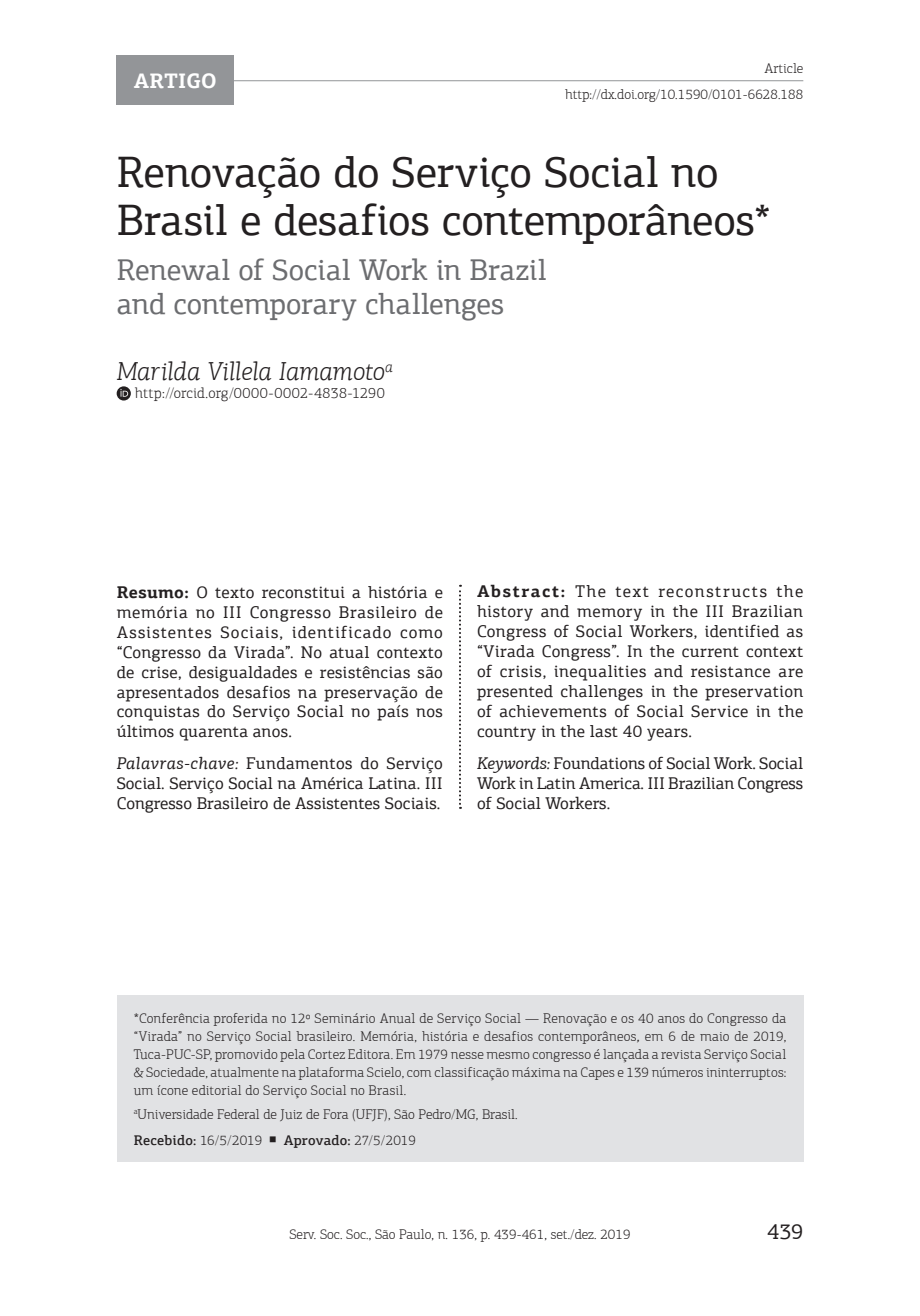
<style>
.page{position:relative;width:920px;height:1316px;background:#fff}
.page>*{position:absolute;margin:0;border:0;box-sizing:border-box;transform-origin:0 0}
.t1{font:44px/48px "PF Agora Slab Pro";letter-spacing:-.005em;color:#231f20}
.t2{font:30px/34px "PF Agora Slab Pro";letter-spacing:-.005em;color:#6c6d70}
.t3{font:italic 300 26px "PF Agora Slab Pro";letter-spacing:-.01em;color:#231f20}
.t4{font:22px "PF Agora Slab Pro";color:#231f20}
.t5{font:700 21px "PF Agora Slab Pro";letter-spacing:.015em;color:#fff}
.t6{font:17px/20px "PF Agora Slab Pro";color:#231f20;text-align:justify}
.t7{font:300 15px "PF Agora Slab Pro";letter-spacing:.015em;color:#231f20}
.t8{font:300 14px/18px "PF Agora Slab Pro";color:#231f20;text-align:justify}
.s1{font-weight:700}
.s2{font-style:italic}
.s3{font-weight:400;font-style:italic}
.s4{font-weight:500}
</style>
<div class="page">
<hr style="left:117px;top:80px;width:686px;height:1px;background:#939598">
<div style="left:117px;top:55px;width:117px;height:50px;background:#939598"></div>
<div style="left:117px;top:995px;width:686px;height:167px;background:#e1e2e4"></div>
<svg style="left:117px;top:386px;width:14px;height:15px"></svg>
<svg style="left:120px;top:389px;width:8px;height:8px"></svg>
<svg style="left:459px;top:585px;width:2px;height:224px"></svg>
<p class="t5" style="left:134px;top:68px;width:84px">ARTIGO</p>
<p class="t8" style="left:764px;top:59px;width:40px">Article</p>
<p class="t8" style="left:564px;top:86px;width:240px">http://dx.doi.org/10.1590/0101-6628.188</p>
<h1 class="t1" style="left:117px;top:148px;width:655px">Renovação do Serviço Social no<br>Brasil e desafios contemporâneos*</h1>
<h2 class="t2" style="left:117px;top:253px;width:431px">Renewal of Social Work in Brazil and contemporary challenges</h2>
<h3 class="t3" style="left:117px;top:356px;width:277px">Marilda Villela Iamamoto<sup>a</sup></h3>
<p class="t7" style="left:135px;top:384px;width:251px">http://orcid.org/0000-0002-4838-1290</p>
<p class="t6" style="left:117px;top:582px;width:328px"><span class="s1">Resumo:</span> O texto reconstitui a história e memória no III Congresso Brasileiro de Assistentes Sociais, identificado como “Congresso da Virada”. No atual contexto de crise, desigualdades e resistências são apresentados desafios na preservação de conquistas do Serviço Social no país nos últimos quarenta anos.</p>
<p class="t6" style="left:117px;top:753px;width:327px"><span class="s2">Palavras-chave:</span> Fundamentos do Serviço Social. Serviço Social na América Latina. III Congresso Brasileiro de Assistentes Sociais.</p>
<p class="t6" style="left:477px;top:582px;width:328px"><span class="s1">Abstract:</span> The text reconstructs the history and memory in the III Brazilian Congress of Social Workers, identified as “Virada Congress”. In the current context of crisis, inequalities and resistance are presented challenges in the preservation of achievements of Social Service in the country in the last 40 years.</p>
<p class="t6" style="left:477px;top:753px;width:328px"><span class="s2">Keywords:</span> Foundations of Social Work. Social Work in Latin America. III Brazilian Congress of Social Workers.</p>
<p class="t8" style="left:134px;top:1009px;width:654px">*Conferência proferida no 12º Seminário Anual de Serviço Social — Renovação e os 40 anos do Congresso da “Virada” no Serviço Social brasileiro. Memória, história e desafios contemporâneos<span class="s3">,</span> em 6 de maio de 2019, Tuca‑PUC-SP, promovido pela Cortez Editora. Em 1979 nesse mesmo congresso é lançada a revista Serviço Social &amp; Sociedade, atualmente na plataforma Scielo, com classificação máxima na Capes e 139 números ininterruptos: um ícone editorial do Serviço Social no Brasil.</p>
<p class="t8" style="left:134px;top:1100px;width:385px;line-height:26.6px"><sup>a</sup>Universidade Federal de Juiz de Fora (UFJF), São Pedro/MG, Brasil.<br><span class="s4">Recebido:</span> 16/5/2019 ■ <span class="s4">Aprovado:</span> 27/5/2019</p>
<p class="t8" style="left:289px;top:1225px;width:342px">Serv. Soc. Soc., São Paulo, n. 136, p. 439-461, set./dez. 2019</p>
<p class="t4" style="left:766px;top:1218px;width:38px">439</p>
</div>
